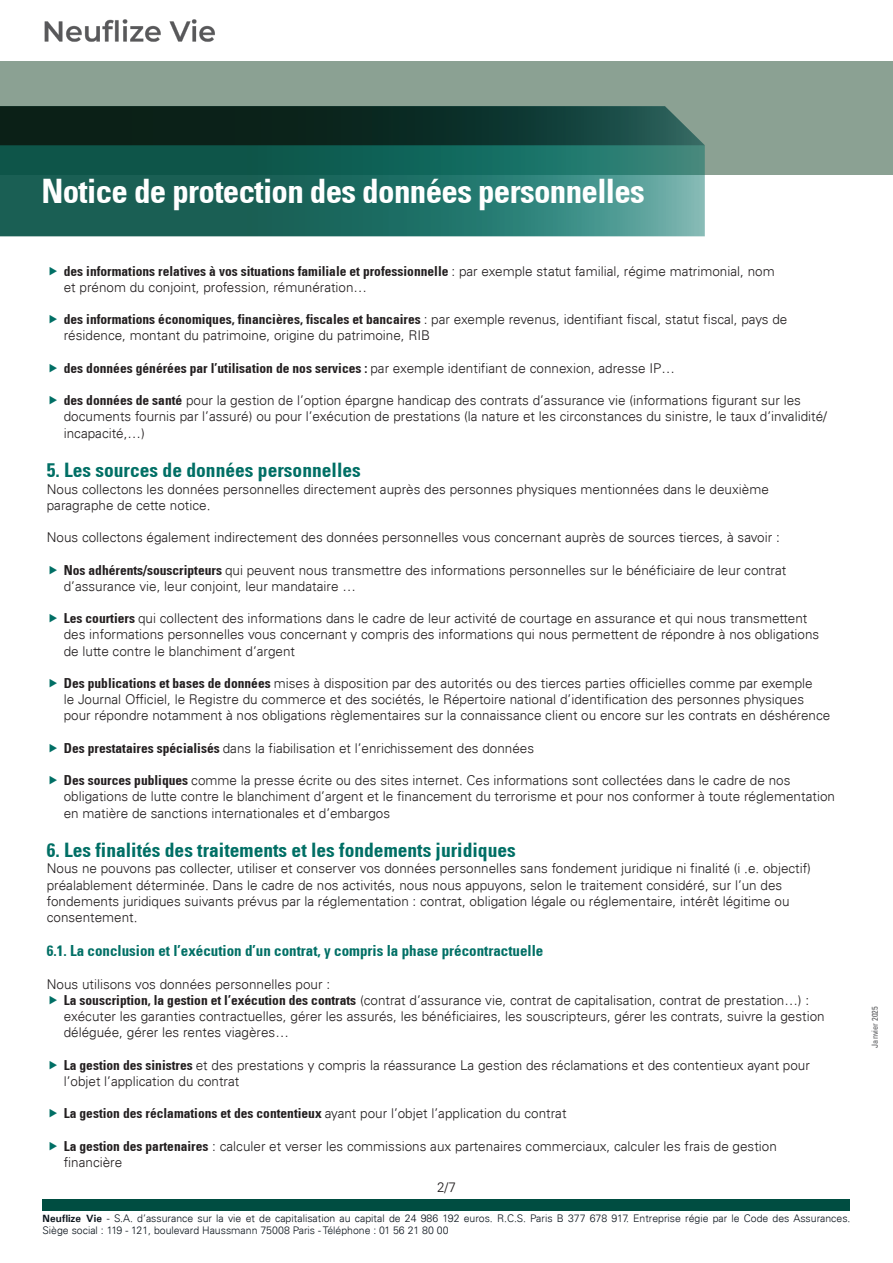
<style>
.page{position:relative;width:893px;height:1263px;background:#fff}
.page>*{position:absolute;margin:0;border:0;box-sizing:border-box;transform-origin:0 0}
.t1{font:700 condensed 33px "Univers";letter-spacing:-.02em;color:#fff}
.t2{font:700 condensed 19.5px "Univers";color:#006f65}
.t3{font:700 condensed 15px "Univers";color:#006f65}
.t4{font:300 13.5px/16.2px "Univers 45";color:#231f20}
.t5{font:700 condensed 13.5px "Univers";color:#231f20}
.t6{font:300 10.5px/12.6px "Univers 45";color:#0d161e}
.t7{font:condensed 8.25px "Univers";color:#57585a}
.s1{font-family:"Univers";font-weight:700;font-stretch:condensed}
.s2{font-family:"Univers 45";font-weight:300;font-stretch:normal}
.s3{font-family:"Univers";font-weight:700}
</style>
<div class="page">
<div style="left:43px;top:1199px;width:807px;height:11px;background:#004d41"></div>
<div style="left:0;top:62px;width:893px;height:113px;background:#8ba193"></div>
<svg style="left:0;top:145px;width:705px;height:91px;background:#236f65"></svg>
<svg style="left:0;top:106px;width:705px;height:39px;background:#12322a"></svg>
<img style="left:44px;top:19px;width:171px;height:23px">
<p class="t1" style="left:41px;top:171px;width:605px">Notice de protection des données personnelles</p>
<p class="t4" style="left:64px;top:263px;width:712px"><span class="s1">des informations relatives à vos situations familiale et professionnelle</span> : par exemple statut familial, régime matrimonial, nom et prénom du conjoint, profession, rémunération…</p>
<p class="t4" style="left:64px;top:311px;width:725px"><span class="s1">des informations économiques, financières, fiscales et bancaires</span> : par exemple revenus, identifiant fiscal, statut fiscal, pays de résidence, montant du patrimoine, origine du patrimoine, RIB</p>
<p class="t5" style="left:64px;top:360px;width:613px">des données générées par l’utilisation de nos services : <span class="s2">par exemple identifiant de connexion, adresse IP…</span></p>
<p class="t4" style="left:64px;top:392px;width:765px"><span class="s1">des données de santé</span> pour la gestion de l’option épargne handicap des contrats d’assurance vie (informations figurant sur les documents fournis par l’assuré) ou pour l’exécution de prestations (la nature et les circonstances du sinistre, le taux d’invalidité/ incapacité,…)</p>
<p class="t2" style="left:47px;top:458px;width:316px">5. Les sources de données personnelles</p>
<p class="t4" style="left:47px;top:481px;width:724px">Nous collectons les données personnelles directement auprès des personnes physiques mentionnées dans le deuxième paragraphe de cette notice.</p>
<p class="t4" style="left:47px;top:529px;width:734px">Nous collectons également indirectement des données personnelles vous concernant auprès de sources tierces, à savoir :</p>
<p class="t4" style="left:64px;top:562px;width:724px"><span class="s1">Nos adhérents/souscripteurs</span> qui peuvent nous transmettre des informations personnelles sur le bénéficiaire de leur contrat d’assurance vie, leur conjoint, leur mandataire …</p>
<p class="t4" style="left:64px;top:610px;width:757px"><span class="s1">Les courtiers</span> qui collectent des informations dans le cadre de leur activité de courtage en assurance et qui nous transmettent des informations personnelles vous concernant y compris des informations qui nous permettent de répondre à nos obligations de lutte contre le blanchiment d’argent</p>
<p class="t4" style="left:64px;top:675px;width:768px"><span class="s1">Des publications et bases de données</span> mises à disposition par des autorités ou des tierces parties officielles comme par exemple<br>le Journal Officiel, le Registre du commerce et des sociétés, le Répertoire national d’identification des personnes physiques pour répondre notamment à nos obligations règlementaires sur la connaissance client ou encore sur les contrats en déshérence</p>
<p class="t4" style="left:64px;top:740px;width:472px"><span class="s1">Des prestataires spécialisés</span> dans la fiabilisation et l’enrichissement des données</p>
<p class="t4" style="left:64px;top:772px;width:773px"><span class="s1">Des sources publiques</span> comme la presse écrite ou des sites internet. Ces informations sont collectées dans le cadre de nos obligations de lutte contre le blanchiment d’argent et le financement du terrorisme et pour nos conformer à toute réglementation en matière de sanctions internationales et d’embargos</p>
<p class="t2" style="left:47px;top:838px;width:471px">6. Les finalités des traitements et les fondements juridiques</p>
<p class="t4" style="left:47px;top:860px;width:766px">Nous ne pouvons pas collecter, utiliser et conserver vos données personnelles sans fondement juridique ni finalité (i .e. objectif) préalablement déterminée. Dans le cadre de nos activités, nous nous appuyons, selon le traitement considéré, sur l’un des fondements juridiques suivants prévus par la réglementation : contrat, obligation légale ou réglementaire, intérêt légitime ou consentement.</p>
<p class="t3" style="left:47px;top:942px;width:498px">6.1. La conclusion et l’exécution d’un contrat, y compris la phase précontractuelle</p>
<p class="t4" style="left:47px;top:976px;width:285px">Nous utilisons vos données personnelles pour :</p>
<p class="t4" style="left:64px;top:992px;width:762px"><span class="s1">La souscription, la gestion et l’exécution des contrats</span> (contrat d’assurance vie, contrat de capitalisation, contrat de prestation…) : exécuter les garanties contractuelles, gérer les assurés, les bénéficiaires, les souscripteurs, gérer les contrats, suivre la gestion déléguée, gérer les rentes viagères…</p>
<p class="t4" style="left:64px;top:1057px;width:748px"><span class="s1">La gestion des sinistres</span> et des prestations y compris la réassurance La gestion des réclamations et des contentieux ayant pour l’objet l’application du contrat</p>
<p class="t5" style="left:64px;top:1105px;width:504px">La gestion des réclamations et des contentieux <span class="s2">ayant pour l’objet l’application du contrat</span></p>
<p class="t4" style="left:64px;top:1138px;width:715px"><span class="s1">La gestion des partenaires</span> : calculer et verser les commissions aux partenaires commerciaux, calculer les frais de gestion financière</p>
<p class="t4" style="left:437px;top:1179px;width:20px">2/7</p>
<p class="t6" style="left:43px;top:1212px;width:809px"><span class="s3">Neuflize Vie</span> - S.A. d’assurance sur la vie et de capitalisation au capital de 24 986 192 euros. R.C.S. Paris B 377 678 917. Entreprise régie par le Code des Assurances.<br>Siège social : 119 - 121, boulevard Haussmann 75008 Paris - Téléphone : 01 56 21 80 00</p>
<p class="t7" style="left:870px;top:1048px;width:43px;rotate:-90deg">Janvier 2025</p>
</div>
